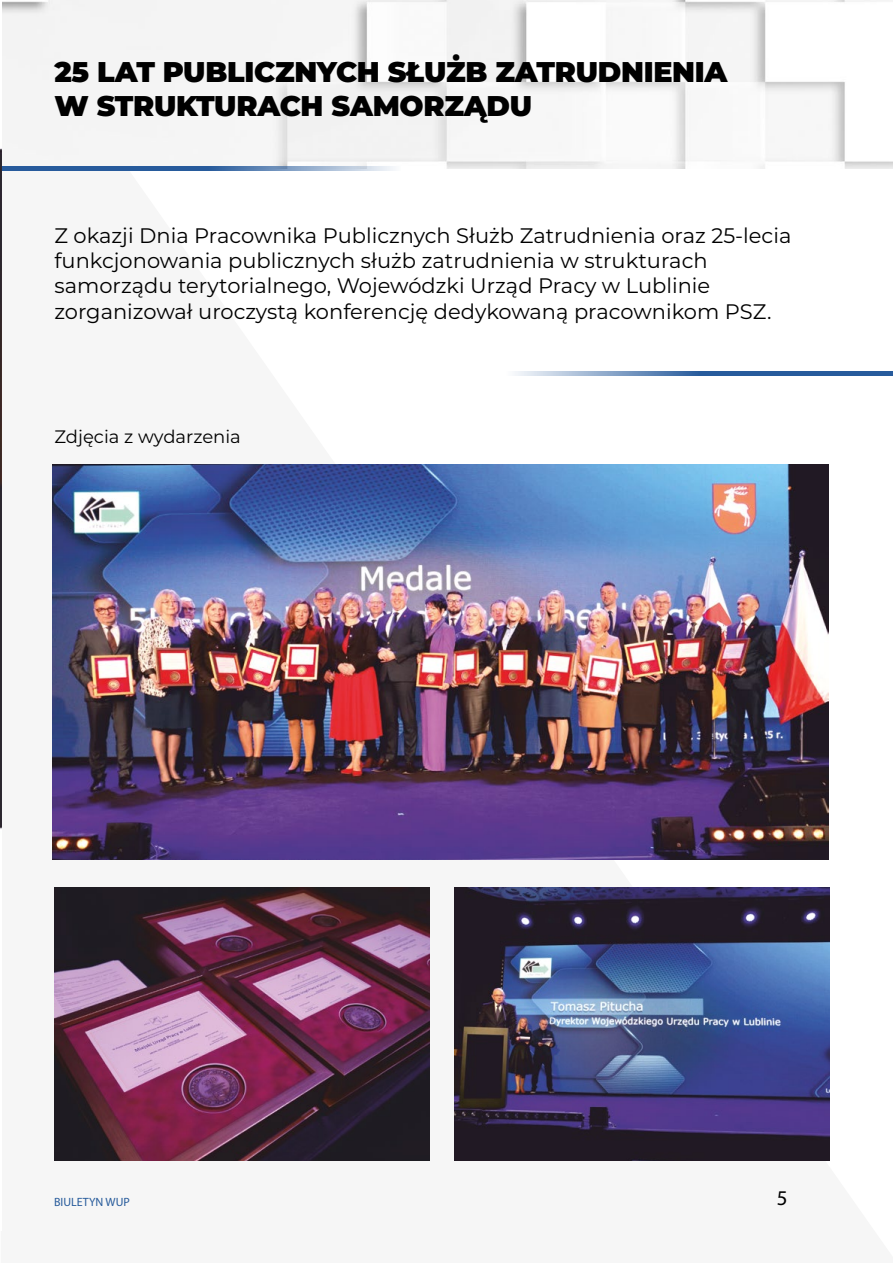
<style>
.page{position:relative;width:893px;height:1263px;background:#fff}
.page>*{position:absolute;margin:0;border:0;box-sizing:border-box;transform-origin:0 0}
.tytuł{font:900 28.5px "Montserrat";letter-spacing:-.01em;color:#000}
.interaktyeny_tekst{font:21px/25.2px "Montserrat";color:#000}
.t1{font:21px "Myriad Pro";color:#000}
.interaktyeny_tekst-2{font:18px "Montserrat";color:#000}
.t2{font:12px "Myriad Pro";color:#275b9b}
</style>
<div class="page">
<img style="left:2px;top:0;width:891px;height:168px">
<svg style="left:1px;top:166px;width:400px;height:4px;background:#5980b1"></svg>
<svg style="left:515px;top:372px;width:378px;height:4px;background:#5981b2"></svg>
<img style="left:53px;top:464px;width:775px;height:396px">
<img style="left:54px;top:888px;width:375px;height:272px">
<img style="left:454px;top:888px;width:376px;height:272px">
<img style="left:0;top:148px;width:1px;height:681px">
<p class="tytuł" style="left:54px;top:50px;width:675px">25 LAT PUBLICZNYCH SŁUŻB ZATRUDNIENIA</p>
<p class="tytuł" style="left:54px;top:84px;width:479px">W STRUKTURACH SAMORZĄDU</p>
<p class="interaktyeny_tekst" style="left:54px;top:222px;width:738px">Z okazji Dnia Pracownika Publicznych Służb Zatrudnienia oraz 25-lecia funkcjonowania publicznych służb zatrudnienia w strukturach samorządu terytorialnego, Wojewódzki Urząd Pracy w Lublinie zorganizował uroczystą konferencję dedykowaną pracownikom PSZ.</p>
<p class="interaktyeny_tekst-2" style="left:54px;top:424px;width:188px">Zdjęcia z wydarzenia</p>
<p class="t2" style="left:54px;top:1195px;width:77px">BIULETYN WUP</p>
<p class="t1" style="left:777px;top:1187px;width:12px">55</p>
</div>
